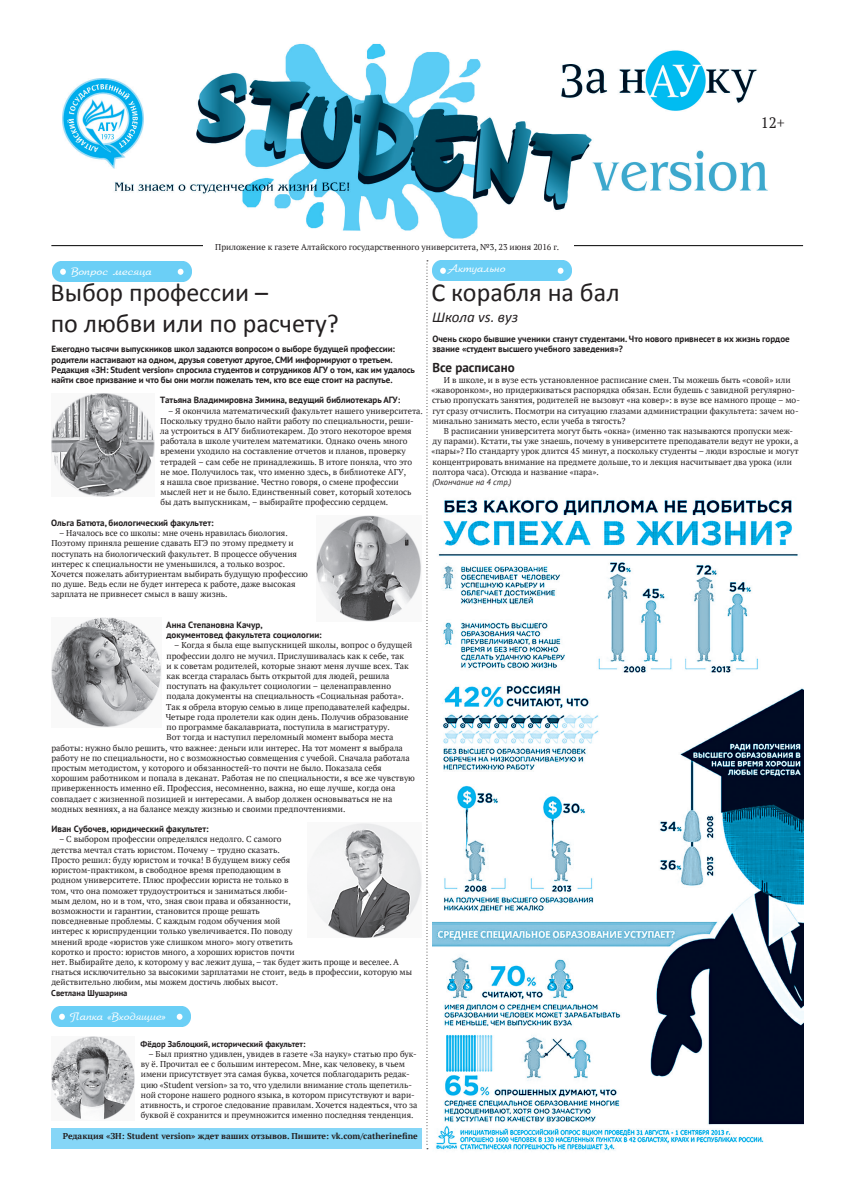
<style>
.page{position:relative;width:857px;height:1197px;background:#fff}
.page>*{position:absolute;margin:0;border:0;box-sizing:border-box;transform-origin:0 0}
.t1{font:26px/30.6px "Calibri";color:#231f20}
.t2{font:italic 15px "Calibri";letter-spacing:-.005em;color:#231f20}
.t3{font:15px "PT Serif";color:#231f20}
.t4{font:700 13px "PT Sans";color:#231f20}
.t5{font:10.5px "Arbat";color:#fff}
.t6{font:700 9px/10.2px "PT Sans";letter-spacing:-.01em;color:#231f20}
.t7{font:8.5px/10.2px "PT Serif";color:#231f20}
.t8{font:700 8.5px "PT Serif";color:#231f20}
.t9{font:700 8.5px "PT Sans";color:#231f20}
.t10{font:italic 8.5px "PT Sans";color:#231f20}
</style>
<div class="page">
<hr style="left:51px;top:245px;width:751px;height:1px;background:#000">
<div style="left:203px;top:240px;width:371px;height:13px;background:#fff"></div>
<svg style="left:426px;top:260px;width:2px;height:889px"></svg>
<img style="left:62px;top:43px;width:706px;height:196px">
<img style="left:63px;top:78px;width:80px;height:90px">
<div style="left:53px;top:261px;width:138px;height:20px;background:#6bcff6"></div>
<div style="left:51px;top:1006px;width:139px;height:20px;background:#6bcff6"></div>
<div style="left:432px;top:260px;width:139px;height:20px;background:#6bcff6"></div>
<img style="left:432px;top:500px;width:370px;height:651px">
<img style="left:51px;top:393px;width:103px;height:103px">
<img style="left:316px;top:515px;width:105px;height:106px">
<img style="left:51px;top:617px;width:110px;height:110px">
<img style="left:308px;top:823px;width:114px;height:114px">
<img style="left:51px;top:1036px;width:84px;height:83px">
<div style="left:51px;top:1128px;width:371px;height:20px;background:#86d6f7"></div>
<h2 class="t3" style="left:760px;top:113px;width:25px">12+</h2>
<p class="t7" style="left:215px;top:242px;width:345px">Приложение к газете Алтайского государственного университета, №3, 23 июня 2016 г.</p>
<h1 class="t1" style="left:50px;top:277px;width:290px">Выбор профессии –<br>по любви или по расчету?</h1>
<p class="t5" style="left:447px;top:263px;width:60px">Актуально</p>
<h1 class="t1" style="left:431px;top:277px;width:189px">С корабля на бал</h1>
<h2 class="t2" style="left:432px;top:306px;width:87px">Школа vs. вуз</h2>
<p class="t5" style="left:72px;top:266px;width:82px">Вопрос месяца</p>
<p class="t6" style="left:432px;top:333px;width:359px">Очень скоро бывшие ученики станут студентами. Что нового привнесет в их жизнь гордое звание «студент высшего учебного заведения»?</p>
<h3 class="t4" style="left:432px;top:359px;width:84px">Все расписано</h3>
<p class="t7" style="left:431px;top:374px;width:370px;text-indent:13px">И в школе, и в вузе есть установленное расписание смен. Ты можешь быть «совой» или «жаворонком», но придерживаться распорядка обязан. Если будешь с завидной регулярно&shy;стью пропускать занятия, родителей не вызовут «на ковер»: в вузе все намного проще – мо&shy;гут сразу отчислить. Посмотри на ситуацию глазами администрации факультета: зачем но&shy;минально занимать место, если учеба в тягость?</p>
<p class="t7" style="left:431px;top:426px;width:368px;text-indent:13px">В расписании университета могут быть «окна» (именно так называются пропуски меж&shy;ду парами). Кстати, ты уже знаешь, почему в университете преподаватели ведут не уроки, а «пары»? По стандарту урок длится 45 минут, а поскольку студенты – люди взрослые и могут концентрировать внимание на предмете дольше, то и лекция насчитывает два урока (или полтора часа). Отсюда и название «пара».</p>
<p class="t6" style="left:51px;top:344px;width:365px">Ежегодно тысячи выпускников школ задаются вопросом о выборе будущей профессии: родители настаивают на одном, друзья советуют другое, СМИ информируют о третьем.<br>Редакция «ЗН: Student version» спросила студентов и сотрудников АГУ о том, как им удалось найти свое призвание и что бы они могли пожелать тем, кто все еще стоит на распутье.</p>
<p class="t6" style="left:160px;top:395px;width:241px">Татьяна Владимировна Зимина, ведущий библиотекарь АГУ:</p>
<p class="t7" style="left:160px;top:405px;width:264px;text-indent:8px">– Я окончила математический факультет нашего университета.<br>Поскольку трудно было найти работу по специальности, реши&shy;ла устроиться в АГУ библиотекарем. До этого некоторое время работала в школе учителем математики. Однако очень много времени уходило на составление отчетов и планов, проверку тетрадей – сам себе не принадлежишь. В итоге поняла, что это не мое. Получилось так, что именно здесь, в библиотеке АГУ,<br>я нашла свое призвание. Честно говоря, о смене профессии мыслей нет и не было. Единственный совет, который хотелось бы дать выпускникам, – выбирайте профессию сердцем.</p>
<p class="t6" style="left:51px;top:517px;width:164px">Ольга Батюта, биологический факультет:</p>
<p class="t7" style="left:51px;top:528px;width:258px;text-indent:8px">– Началось все со школы: мне очень нравилась биология.<br>Поэтому приняла решение сдавать ЕГЭ по этому предмету и поступать на биологический факультет. В процессе обучения интерес к специальности не уменьшился, а только возрос.<br>Хочется пожелать абитуриентам выбирать будущую профессию по душе. Ведь если не будет интереса к работе, даже высокая зарплата не привнесет смысл в вашу жизнь.</p>
<p class="t6" style="left:166px;top:619px;width:157px">Анна Степановна Качур, документовед факультета социологии:</p>
<p class="t7" style="left:174px;top:640px;width:239px">– Когда я была еще выпускницей школы, вопрос о будущей</p>
<p class="t7" style="left:166px;top:650px;width:239px">профессии долго не мучил. Прислушивалась как к себе, так</p>
<p class="t7" style="left:166px;top:660px;width:244px">и к советам родителей, которые знают меня лучше всех. Так</p>
<p class="t7" style="left:166px;top:670px;width:224px">как всегда старалась быть открытой для людей, решила</p>
<p class="t7" style="left:166px;top:681px;width:226px">поступать на факультет социологии – целенаправленно</p>
<p class="t7" style="left:166px;top:691px;width:239px">подала документы на специальность «Социальная работа».</p>
<p class="t7" style="left:166px;top:701px;width:245px">Так я обрела вторую семью в лице преподавателей кафедры.</p>
<p class="t7" style="left:166px;top:711px;width:244px">Четыре года пролетели как один день. Получив образование</p>
<p class="t7" style="left:166px;top:721px;width:225px">по программе бакалавриата, поступила в магистратуру.</p>
<p class="t7" style="left:166px;top:732px;width:228px">Вот тогда и наступил переломный момент выбора места</p>
<p class="t7" style="left:51px;top:742px;width:353px">работы: нужно было решить, что важнее: деньги или интерес. На тот момент я выбрала</p>
<p class="t7" style="left:51px;top:752px;width:359px">работу не по специальности, но с возможностью совмещения с учебой. Сначала работала</p>
<p class="t7" style="left:51px;top:762px;width:332px">простым методистом, у которого и обязанностей-то почти не было. Показала себя</p>
<p class="t7" style="left:51px;top:773px;width:365px">хорошим работником и попала в деканат. Работая не по специальности, я все же чувствую</p>
<p class="t7" style="left:51px;top:783px;width:345px">приверженность именно ей. Профессия, несомненно, важна, но еще лучше, когда она</p>
<p class="t7" style="left:51px;top:793px;width:343px">совпадает с жизненной позицией и интересами. А выбор должен основываться не на</p>
<p class="t7" style="left:51px;top:803px;width:295px">модных веяниях, а на балансе между жизнью и своими предпочтениями.</p>
<p class="t6" style="left:52px;top:823px;width:158px">Иван Субочев, юридический факультет:</p>
<p class="t7" style="left:51px;top:834px;width:362px;text-indent:8px">– С выбором профессии определялся недолго. С самого<br>детства мечтал стать юристом. Почему – трудно сказать.<br>Просто решил: буду юристом и точка! В будущем вижу себя<br>юристом-практиком, в свободное время преподающим в<br>родном университете. Плюс профессии юриста не только в<br>том, что она поможет трудоустроиться и заниматься люби-<br>мым делом, но и в том, что, зная свои права и обязанности,<br>возможности и гарантии, становится проще решать<br>повседневные проблемы. С каждым годом обучения мой<br>интерес к юриспруденции только увеличивается. По поводу<br>мнений вроде «юристов уже слишком много» могу ответить<br>коротко и просто: юристов много, а хороших юристов почти<br>нет. Выбирайте дело, к которому у вас лежит душа, – так будет жить проще и веселее. А гнаться исключительно за высокими зарплатами не стоит, ведь в профессии, которую мы действительно любим, мы можем достичь любых высот.</p>
<p class="t9" style="left:51px;top:986px;width:78px">Светлана Шушарина</p>
<p class="t10" style="left:432px;top:476px;width:81px">(Окончание на 4 стр.)</p>
<p class="t5" style="left:70px;top:1010px;width:97px">Папка «Входящие»</p>
<p class="t9" style="left:140px;top:1037px;width:166px">Фёдор Заблоцкий, исторический факультет:</p>
<p class="t7" style="left:140px;top:1048px;width:278px;text-indent:8px">– Был приятно удивлен, увидев в газете «За науку» статью про бук&shy;ву ё. Прочитал ее с большим интересом. Мне, как человеку, в чьем имени присутствует эта самая буква, хочется поблагодарить редак&shy;цию «Student version» за то, что уделили внимание столь щепетиль&shy;ной стороне нашего родного языка, в котором присутствуют и вари&shy;ативность, и строгое следование правилам. Хочется надеяться, что за буквой ё сохранится и преумножится именно последняя тенденция.</p>
<p class="t8" style="left:63px;top:1129px;width:356px">Редакция «ЗН: Student version» ждет ваших отзывов. Пишите: vk.com/catherinefine</p>
</div>
